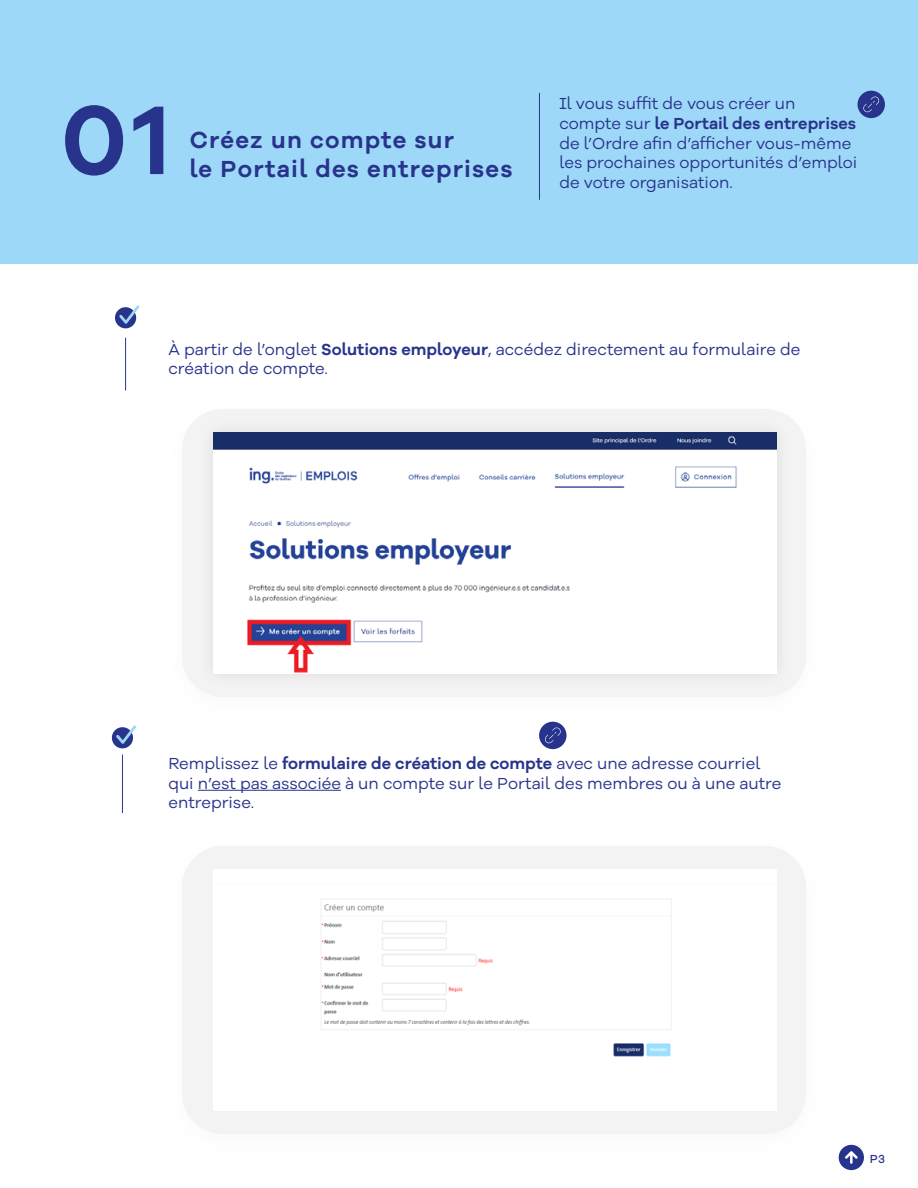
<style>
.page{position:relative;width:918px;height:1188px;background:#fff}
.page>*{position:absolute;margin:0;border:0;box-sizing:border-box;transform-origin:0 0}
.t1{font:600 100.65px "Galano Grotesque Alt";color:#28348b}
.t2{font:600 24px/28.8px "Galano Grotesque Alt";letter-spacing:.05em;color:#28348b}
.t3{font:16.5px/19.8px "Galano Grotesque Alt";color:#28348b}
.t4{font:500 12px "Galano Grotesque Alt";color:#28348b}
.s1{font-weight:600}
</style>
<div class="page">
<div style="left:0;top:0;width:918px;height:264px;background:#9ed8f8"></div>
<hr style="left:198px;top:790px;width:143px;height:1px;background:#28348b">
<hr style="left:125px;top:338px;width:1px;height:53px;background:#28348b">
<hr style="left:539px;top:93px;width:1px;height:107px;background:#28348b">
<hr style="left:122px;top:755px;width:1px;height:58px;background:#28348b">
<div style="left:115px;top:307px;width:21px;height:21px;background:#28348b;border-radius:50%"></div>
<div style="left:112px;top:727px;width:21px;height:21px;background:#28348b;border-radius:50%"></div>
<svg style="left:119px;top:305px;width:20px;height:19px"></svg>
<svg style="left:116px;top:725px;width:20px;height:19px"></svg>
<div style="left:182px;top:409px;width:624px;height:288px;background:#f4f3f3;border-radius:40px"></div>
<div style="left:182px;top:846px;width:624px;height:288px;background:#f4f3f3;border-radius:40px"></div>
<div style="left:198px;top:418px;width:593px;height:270px;background:#f0efef"></div>
<img style="left:213px;top:433px;width:563px;height:240px">
<div style="left:213px;top:870px;width:563px;height:240px;background:#fff"></div>
<div style="left:858px;top:91px;width:27px;height:27px;background:#28348b;border-radius:50%"></div>
<svg style="left:863px;top:97px;width:16px;height:15px"></svg>
<div style="left:539px;top:722px;width:28px;height:27px;background:#28348b;border-radius:50%"></div>
<svg style="left:545px;top:728px;width:16px;height:15px"></svg>
<svg style="left:839px;top:1145px;width:25px;height:25px"></svg>
<h1 class="t1" style="left:61px;top:75px;width:112px">01</h1>
<h2 class="t2" style="left:190px;top:125px;width:324px">Créez un compte sur<br>le Portail des entreprises</h2>
<p class="t3" style="left:559px;top:93px;width:299px">Il vous suffit de vous créer un compte sur <span class="s1">le Portail des entreprises </span>de l’Ordre afin d’afficher vous-même les prochaines opportunités d’emploi de votre organisation.</p>
<p class="t3" style="left:168px;top:339px;width:634px">À partir de l’onglet <span class="s1">Solutions employeur</span>, accédez directement au formulaire de création de compte.</p>
<p class="t3" style="left:168px;top:753px;width:615px">Remplissez le <span class="s1">formulaire de création de compte</span> avec une adresse courriel qui n’est pas associée à un compte sur le Portail des membres ou à une autre entreprise.</p>
<p class="t4" style="left:870px;top:1151px;width:17px">P3</p>
</div>
